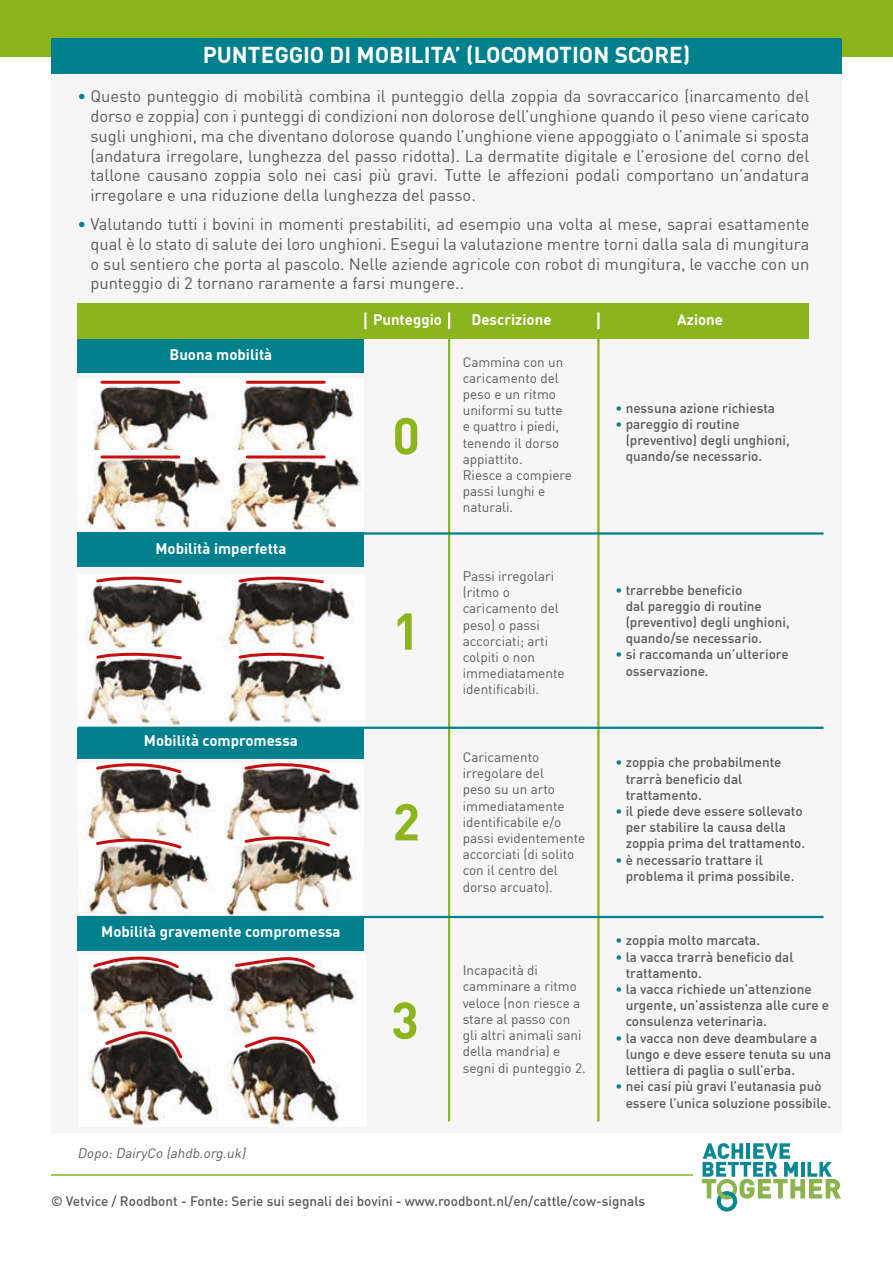
<style>
.page{position:relative;width:893px;height:1263px;background:#fff}
.page>*{position:absolute;margin:0;border:0;box-sizing:border-box;transform-origin:0 0}
.t1{font:700 51px "DIN";color:#8bb41d}
.t2{font:700 22.5px "DIN";color:#fff}
.t3{font:16.5px/19.8px "DIN";color:#5a5a5c;text-align:justify}
.t4{font:700 15px "DIN";color:#fff}
.t5{font:500 13.5px/16.2px "DIN";color:#5a5a5c}
.t6{font:13.5px/16.2px "DIN";color:#5a5a5c}
.t7{font:italic 13.5px "DIN";color:#5a5a5c}
.s1{color:#00808d}
</style>
<div class="page">
<svg style="left:702px;top:1143px;width:139px;height:68px"></svg>
<hr style="left:51px;top:1174px;width:642px;height:2px;background:#8bb41d">
<div style="left:0;top:0;width:893px;height:56px;background:#8bb41d"></div>
<div style="left:51px;top:56px;width:791px;height:1076px;background:#f6f6f7"></div>
<div style="left:51px;top:38px;width:791px;height:35px;background:#00808d"></div>
<div style="left:78px;top:338px;width:286px;height:35px;background:#00808d"></div>
<img style="left:94px;top:380px;width:259px;height:70px">
<img style="left:87px;top:455px;width:273px;height:75px">
<div style="left:78px;top:303px;width:731px;height:35px;background:#8bb41d"></div>
<hr style="left:364px;top:312px;width:3px;height:17px;background:#fff">
<svg style="left:448px;top:312px;width:2px;height:17px"></svg>
<svg style="left:597px;top:312px;width:2px;height:17px"></svg>
<div style="left:78px;top:532px;width:286px;height:35px;background:#00808d"></div>
<div style="left:78px;top:724px;width:286px;height:34px;background:#00808d"></div>
<div style="left:78px;top:916px;width:286px;height:34px;background:#00808d"></div>
<img style="left:88px;top:585px;width:264px;height:64px">
<img style="left:78px;top:661px;width:286px;height:66px">
<img style="left:87px;top:775px;width:273px;height:65px">
<img style="left:79px;top:848px;width:283px;height:68px">
<img style="left:90px;top:970px;width:264px;height:156px">
<hr style="left:448px;top:338px;width:2px;height:783px;background:#8bb41d">
<hr style="left:597px;top:338px;width:2px;height:783px;background:#8bb41d">
<hr style="left:78px;top:916px;width:745px;height:2px;background:#00808d">
<hr style="left:78px;top:727px;width:745px;height:2px;background:#00808d">
<hr style="left:78px;top:532px;width:745px;height:3px;background:#00808d">
<svg style="left:96px;top:576px;width:86px;height:9px"></svg>
<svg style="left:95px;top:758px;width:89px;height:17px"></svg>
<svg style="left:95px;top:833px;width:89px;height:18px"></svg>
<svg style="left:243px;top:758px;width:89px;height:17px"></svg>
<svg style="left:243px;top:831px;width:89px;height:18px"></svg>
<svg style="left:96px;top:652px;width:86px;height:9px"></svg>
<svg style="left:238px;top:576px;width:86px;height:9px"></svg>
<svg style="left:238px;top:652px;width:86px;height:9px"></svg>
<svg style="left:93px;top:956px;width:86px;height:14px"></svg>
<svg style="left:235px;top:957px;width:80px;height:13px"></svg>
<svg style="left:104px;top:1029px;width:80px;height:31px"></svg>
<svg style="left:243px;top:1034px;width:75px;height:32px"></svg>
<hr style="left:102px;top:381px;width:77px;height:3px;background:#c60d0f">
<hr style="left:102px;top:455px;width:77px;height:3px;background:#c60d0f">
<hr style="left:247px;top:381px;width:77px;height:3px;background:#c60d0f">
<hr style="left:247px;top:455px;width:77px;height:3px;background:#c60d0f">
<h2 class="t2" style="left:203px;top:40px;width:489px">PUNTEGGIO DI MOBILITA’ (LOCOMOTION SCORE)</h2>
<p class="t3" style="left:90px;top:86px;width:720px;text-indent:-13px"><span class="s1">•</span> Questo punteggio di mobilità combina il punteggio della zoppia da sovraccarico (inarcamento del dorso e zoppia) con i punteggi di condizioni non dolorose dell’unghione quando il peso viene caricato sugli unghioni, ma che diventano dolorose quando l’unghione viene appoggiato o l’animale si sposta (andatura irregolare, lunghezza del passo ridotta). La dermatite digitale e l’erosione del corno del tallone causano zoppia solo nei casi più gravi. Tutte le affezioni podali comportano un’andatura irregolare e una riduzione della lunghezza del passo.</p>
<p class="t3" style="left:90px;top:214px;width:720px;text-indent:-13px"><span class="s1">•</span> Valutando tutti i bovini in momenti prestabiliti, ad esempio una volta al mese, saprai esattamente qual è lo stato di salute dei loro unghioni. Esegui la valutazione mentre torni dalla sala di mungitura o sul sentiero che porta al pascolo. Nelle aziende agricole con robot di mungitura, le vacche con un punteggio di 2 tornano raramente a farsi mungere..</p>
<p class="t4" style="left:169px;top:345px;width:104px">Buona mobilità</p>
<p class="t4" style="left:155px;top:539px;width:132px">Mobilità imperfetta</p>
<p class="t4" style="left:144px;top:730px;width:156px">Mobilità compromessa</p>
<p class="t4" style="left:101px;top:922px;width:241px">Mobilità gravemente compromessa</p>
<p class="t7" style="left:78px;top:1145px;width:172px">Dopo:DairyCo (ahdb.org.uk)</p>
<p class="t4" style="left:373px;top:310px;width:70px">Punteggio</p>
<p class="t4" style="left:471px;top:310px;width:82px">Descrizione</p>
<p class="t4" style="left:677px;top:310px;width:47px">Azione</p>
<p class="t6" style="left:463px;top:353px;width:111px">Cammina con un caricamento del peso e un ritmo uniformi su tutte e quattro i piedi, tenendo il dorso appiattito.<br>Riesce a compiere passi lunghi e naturali.</p>
<p class="t5" style="left:615px;top:399px;width:161px"><span class="s1">•</span> nessuna azione richiesta</p>
<p class="t5" style="left:626px;top:415px;width:165px;text-indent:-10px"><span class="s1">•</span> pareggio di routine (preventivo) degli unghioni, quando/se necessario.</p>
<h1 class="t1" style="left:392px;top:403px;width:29px">0</h1>
<h1 class="t1" style="left:392px;top:598px;width:29px">1</h1>
<h1 class="t1" style="left:392px;top:789px;width:29px">2</h1>
<h1 class="t1" style="left:391px;top:987px;width:29px">3</h1>
<p class="t6" style="left:463px;top:568px;width:103px">Passi irregolari (ritmo o caricamento del peso) o passi accorciati; arti colpiti o non immediatamente identificabili.</p>
<p class="t6" style="left:463px;top:749px;width:124px">Caricamento irregolare del<br>peso su un arto immediatamente identificabile e/o passi evidentemente accorciati (di solito con il centro del dorso arcuato).</p>
<p class="t6" style="left:463px;top:962px;width:124px">Incapacità di camminare a ritmo veloce (non riesce a stare al passo con gli altri animali sani della mandria) e segni di punteggio 2.</p>
<p class="t5" style="left:626px;top:581px;width:165px;text-indent:-10px"><span class="s1">•</span> trarrebbe beneficio<br>dal pareggio di routine (preventivo) degli unghioni, quando/se necessario.</p>
<p class="t5" style="left:626px;top:646px;width:165px;text-indent:-10px"><span class="s1">•</span> si raccomanda un’ulteriore osservazione.</p>
<p class="t5" style="left:626px;top:754px;width:157px;text-indent:-10px"><span class="s1">•</span> zoppia che probabilmente trarrà beneficio dal trattamento.</p>
<p class="t5" style="left:626px;top:802px;width:181px;text-indent:-10px"><span class="s1">•</span> il piede deve essere sollevato per stabilire la causa della zoppia prima del trattamento.</p>
<p class="t5" style="left:626px;top:851px;width:170px;text-indent:-10px"><span class="s1">•</span> è necessario trattare il problema il prima possibile.</p>
<p class="t5" style="left:615px;top:932px;width:146px"><span class="s1">•</span> zoppia molto marcata.</p>
<p class="t5" style="left:626px;top:948px;width:169px;text-indent:-10px"><span class="s1">•</span> la vacca trarrà beneficio dal trattamento.</p>
<p class="t5" style="left:626px;top:981px;width:205px;text-indent:-10px"><span class="s1">•</span> la vacca richiede un’attenzione urgente, un’assistenza alle cure e consulenza veterinaria.</p>
<p class="t5" style="left:626px;top:1029px;width:207px;text-indent:-10px"><span class="s1">•</span> la vacca non deve deambulare a lungo e deve essere tenuta su una lettiera di paglia o sull’erba.</p>
<p class="t5" style="left:626px;top:1078px;width:207px;text-indent:-10px"><span class="s1">•</span> nei casi più gravi l’eutanasia può essere l’unica soluzione possibile.</p>
<p class="t5" style="left:51px;top:1193px;width:596px">© Vetvice / Roodbont - Fonte: Serie sui segnali dei bovini - www.roodbont.nl/en/cattle/cow-signals</p>
</div>
